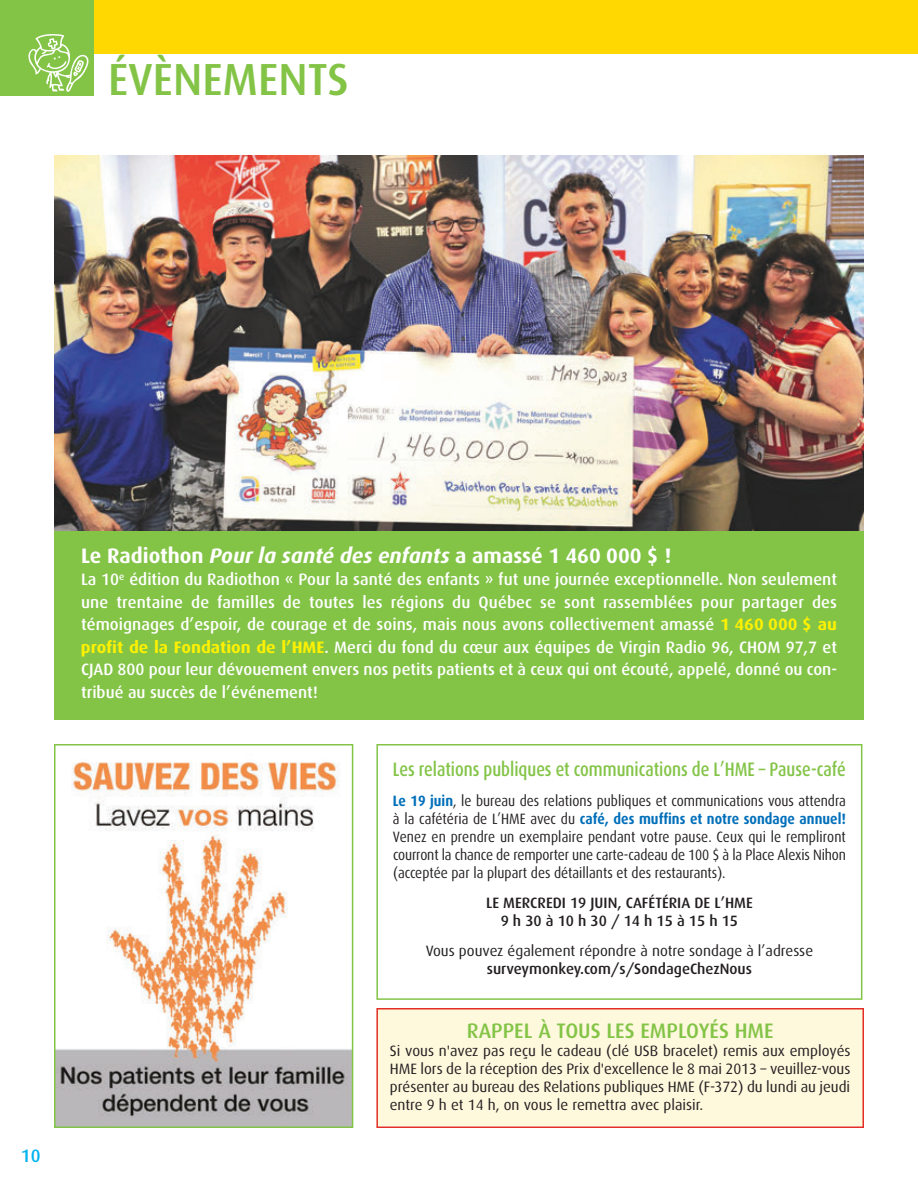
<style>
.page{position:relative;width:918px;height:1188px;background:#fff}
.page>*{position:absolute;margin:0;border:0;box-sizing:border-box;transform-origin:0 0}
.t1{font:500 45px "Dax";color:#83c447}
.t2{font:700 21px "Dax";color:#fff}
.t3{font:500 21px "Dax";color:#83c447}
.t4{font:500 19.5px "Dax";color:#83c447;scale:.83 1}
.t5{font:500 18px "Dax";color:#00b3ee}
.t6{font:500 16.5px/22.5px "Dax";color:#fff;text-align:justify}
.t7{font:15px/18px "Dax";color:#231f20;text-align:justify;scale:.9 1}
.t8{font:15px/18px "Dax";color:#231f20;text-align:justify}
.t9{font:500 15px/18px "Dax";color:#231f20;text-align:center}
.s1{font-style:italic}
.s2{font-weight:700;color:#fff101}
.s3{font-weight:700;color:#006fba}
</style>
<div class="page">
<div style="left:0;top:0;width:918px;height:54px;background:#ffd801"></div>
<svg style="left:54px;top:744px;width:299px;height:384px"></svg>
<div style="left:0;top:0;width:94px;height:96px;background:#83c447"></div>
<svg style="left:28px;top:34px;width:61px;height:58px"></svg>
<img style="left:54px;top:156px;width:810px;height:376px">
<div style="left:54px;top:532px;width:810px;height:188px;background:#83c447"></div>
<svg style="left:376px;top:744px;width:486px;height:256px"></svg>
<div style="left:376px;top:1008px;width:488px;height:120px;background:#fef8dd"></div>
<h1 class="t1" style="left:108px;top:54px;width:242px">ÉVÈNEMENTS</h1>
<p class="t5" style="left:21px;top:1145px;width:21px">10</p>
<p class="t2" style="left:81px;top:543px;width:592px">Le Radiothon <span class="s1">Pour la santé des enfants</span> a amassé 1 460 000 $ !</p>
<p class="t6" style="left:81px;top:568px;width:758px">La 10<sup>e</sup> édition du Radiothon « Pour la santé des enfants » fut une journée exceptionnelle. Non seulement une trentaine de familles de toutes les régions du Québec se sont rassemblées pour partager des témoignages d’espoir, de courage et de soins, mais nous avons collectivement amassé <span class="s2">1 460 000 $ au profit de la Fondation de l’HME</span>. Merci du fond du cœur aux équipes de Virgin Radio 96, CHOM 97,7 et CJAD 800 pour leur dévouement envers nos petits patients et à ceux qui ont écouté, appelé, donné ou con&shy;tribué au succès de l’événement!</p>
<p class="t4" style="left:393px;top:758px;width:547px">Les relations publiques et communications de L’HME – Pause-café</p>
<p class="t7" style="left:393px;top:792px;width:505px"><span class="s3">Le 19 juin</span>, le bureau des relations publiques et communications vous attendra à la cafétéria de L’HME avec du <span class="s3">café, des muffins et notre sondage annuel!<br></span>Venez en prendre un exemplaire pendant votre pause. Ceux qui le rempliront courront la chance de remporter une carte-cadeau de 100 $ à la Place Alexis Nihon (acceptée par la plupart des détaillants et des restaurants).</p>
<p class="t9" style="left:486px;top:894px;width:268px">LE MERCREDI 19 JUIN, CAFÉTÉRIA DE L’HME<br>9 h 30 à 10 h 30 / 14 h 15 à 15 h 15</p>
<p class="t8" style="left:426px;top:942px;width:389px">Vous pouvez également répondre à notre sondage à l’adresse</p>
<p class="t9" style="left:487px;top:960px;width:267px">surveymonkey.com/s/SondageChezNous</p>
<p class="t3" style="left:467px;top:1019px;width:308px">RAPPEL À TOUS LES EMPLOYÉS HME</p>
<p class="t8" style="left:390px;top:1042px;width:462px">Si vous n'avez pas reçu le cadeau (clé USB bracelet) remis aux employés HME lors de la réception des Prix d'excellence le 8 mai 2013 – veuillez-vous présenter au bureau des Relations publiques HME (F-372) du lundi au jeudi entre 9 h et 14 h, on vous le remettra avec plaisir.</p>
</div>
